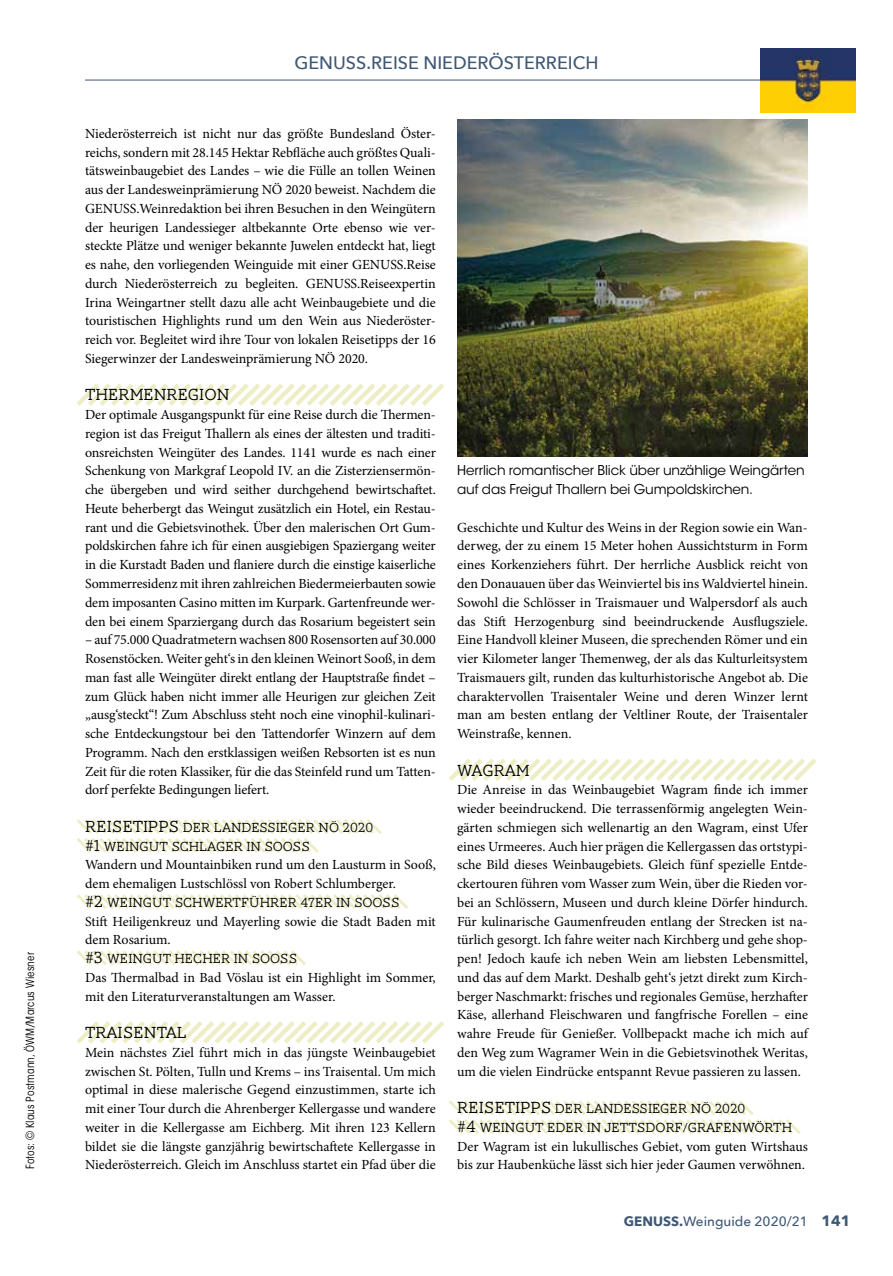
<style>
.page{position:relative;width:893px;height:1276px;background:#fff}
.page>*{position:absolute;margin:0;border:0;box-sizing:border-box;transform-origin:0 0}
.t1{font:500 18px "Avenir Next";color:#3f5874}
.t2{font:300 16.5px "AW Conqueror Slab";color:#000}
.t3{font:13.95px/18.8px "Minion Pro";letter-spacing:-.005em;color:#000;text-align:justify}
.t4{font:300 13.5px/18.8px "AW Conqueror Slab";color:#000}
.t5{font:13.5px/18.8px "ITC Avant Garde Std";letter-spacing:-.01em;color:#000}
.t6{font:500 13.5px "Avenir Next";color:#3f5874}
.t7{font:condensed 11.25px "ITC Avant Garde Std";letter-spacing:.015em;color:#000}
.s1{font-size:16.5px}
.s2{font-weight:700}
.s3{font-weight:700;font-size:15px}
</style>
<div class="page">
<hr style="left:85px;top:80px;width:723px;height:1px;background:#3f5874">
<img style="left:760px;top:48px;width:96px;height:64px">
<svg style="left:77px;top:383px;width:367px;height:23px"></svg>
<svg style="left:76px;top:819px;width:306px;height:34px"></svg>
<svg style="left:77px;top:894px;width:331px;height:15px"></svg>
<svg style="left:76px;top:950px;width:230px;height:15px"></svg>
<svg style="left:76px;top:1021px;width:368px;height:23px"></svg>
<svg style="left:449px;top:758px;width:368px;height:23px"></svg>
<svg style="left:449px;top:1100px;width:352px;height:34px"></svg>
<img style="left:457px;top:119px;width:351px;height:338px">
<p class="t7" style="left:23px;top:1169px;width:219px;rotate:-90deg">Fotos: © Klaus Postmann, ÖWM/Marcus Wiesner</p>
<p class="t1" style="left:294px;top:47px;width:306px">GENUSS.REISE NIEDERÖSTERREICH</p>
<p class="t3" style="left:85px;top:124px;width:352px">Niederösterreich ist nicht nur das größte Bundesland Öster&shy;reichs, sondern mit 28.145 Hektar Rebfläche auch größtes Quali&shy;tätsweinbaugebiet des Landes – wie die Fülle an tollen Weinen aus der Landesweinprämierung NÖ 2020 beweist. Nachdem die GENUSS.Weinredaktion bei ihren Besuchen in den Weingütern der heurigen Landessieger altbekannte Orte ebenso wie ver&shy;steckte Plätze und weniger bekannte Juwelen entdeckt hat, liegt es nahe, den vorliegenden Weinguide mit einer GENUSS.Reise durch Niederösterreich zu begleiten. GENUSS.Reiseexpertin Irina Weingartner stellt dazu alle acht Weinbaugebiete und die touristischen Highlights rund um den Wein aus Niederöster&shy;reich vor. Begleitet wird ihre Tour von lokalen Reisetipps der 16<br>Siegerwinzer der Landesweinprämierung NÖ 2020.</p>
<p class="t2" style="left:85px;top:386px;width:146px">THERMENREGION</p>
<p class="t3" style="left:85px;top:405px;width:352px">Der optimale Ausgangspunkt für eine Reise durch die Thermen&shy;region ist das Freigut Thallern als eines der ältesten und traditi&shy;onsreichsten Weingüter des Landes. 1141 wurde es nach einer Schenkung von Markgraf Leopold IV. an die Zisterziensermön&shy;che übergeben und wird seither durchgehend bewirtschaftet.<br>Heute beherbergt das Weingut zusätzlich ein Hotel, ein Restau&shy;rant und die Gebietsvinothek. Über den malerischen Ort Gum&shy;poldskirchen fahre ich für einen ausgiebigen Spaziergang weiter in die Kurstadt Baden und flaniere durch die einstige kaiserliche Sommerresidenz mit ihren zahlreichen Biedermeierbauten sowie dem imposanten Casino mitten im Kurpark. Gartenfreunde wer&shy;den bei einem Sparziergang durch das Rosarium begeistert sein</p>
<p class="t3" style="left:85px;top:630px;width:352px">– auf 75.000 Quadratmetern wachsen 800 Rosensorten auf 30.000<br>Rosenstöcken. Weiter geht‘s in den kleinen Weinort Sooß, in dem man fast alle Weingüter direkt entlang der Hauptstraße findet – zum Glück haben nicht immer alle Heurigen zur gleichen Zeit „ausg‘steckt“! Zum Abschluss steht noch eine vinophil-kulinari&shy;sche Entdeckungstour bei den Tattendorfer Winzern auf dem Programm. Nach den erstklassigen weißen Rebsorten ist es nun Zeit für die roten Klassiker, für die das Steinfeld rund um Tatten&shy;dorf perfekte Bedingungen liefert.</p>
<p class="t4" style="left:85px;top:818px;width:290px"><span class="s1">REISETIPPS</span> DER LANDESSIEGER NÖ 2020 <span class="s1">#1</span> WEINGUT SCHLAGER IN SOOß</p>
<p class="t3" style="left:85px;top:855px;width:352px">Wandern und Mountainbiken rund um den Lausturm in Sooß, dem ehemaligen Lustschlössl von Robert Schlumberger.</p>
<p class="t4" style="left:85px;top:893px;width:316px"><span class="s1">#2</span> WEINGUT SCHWERTFÜHRER 47ER IN SOOß</p>
<p class="t3" style="left:85px;top:912px;width:352px">Stift Heiligenkreuz und Mayerling sowie die Stadt Baden mit dem Rosarium.</p>
<p class="t4" style="left:85px;top:949px;width:214px"><span class="s1">#3</span> WEINGUT HECHER IN SOOß</p>
<p class="t3" style="left:85px;top:968px;width:352px">Das Thermalbad in Bad Vöslau ist ein Highlight im Sommer, mit den Literaturveranstaltungen am Wasser.</p>
<p class="t2" style="left:85px;top:1024px;width:103px">TRAISENTAL</p>
<p class="t3" style="left:85px;top:1043px;width:352px">Mein nächstes Ziel führt mich in das jüngste Weinbaugebiet zwischen St. Pölten, Tulln und Krems – ins Traisental. Um mich optimal in diese malerische Gegend einzustimmen, starte ich mit einer Tour durch die Ahrenberger Kellergasse und wandere weiter in die Kellergasse am Eichberg. Mit ihren 123 Kellern bildet sie die längste ganzjährig bewirtschaftete Kellergasse in</p>
<p class="t3" style="left:85px;top:1155px;width:352px">Niederösterreich. Gleich im Anschluss startet ein Pfad über die</p>
<p class="t5" style="left:457px;top:461px;width:349px">Herrlich romantischer Blick über unzählige Weingärten auf das Freigut Thallern bei Gumpoldskirchen.</p>
<p class="t3" style="left:457px;top:518px;width:352px">Geschichte und Kultur des Weins in der Region sowie ein Wan&shy;derweg, der zu einem 15 Meter hohen Aussichtsturm in Form eines Korkenziehers führt. Der herrliche Ausblick reicht von den Donauauen über das Weinviertel bis ins Waldviertel hinein.<br>Sowohl die Schlösser in Traismauer und Walpersdorf als auch das Stift Herzogenburg sind beeindruckende Ausflugsziele.<br>Eine Handvoll kleiner Museen, die sprechenden Römer und ein vier Kilometer langer Themenweg, der als das Kulturleitsystem Traismauers gilt, runden das kulturhistorische Angebot ab. Die charaktervollen Traisentaler Weine und deren Winzer lernt man am besten entlang der Veltliner Route, der Traisentaler Weinstraße, kennen.</p>
<p class="t2" style="left:457px;top:761px;width:74px">WAGRAM</p>
<p class="t3" style="left:457px;top:780px;width:352px">Die Anreise in das Weinbaugebiet Wagram finde ich immer wieder beeindruckend. Die terrassenförmig angelegten Wein&shy;gärten schmiegen sich wellenartig an den Wagram, einst Ufer eines Urmeeres. Auch hier prägen die Kellergassen das ortstypi&shy;sche Bild dieses Weinbaugebiets. Gleich fünf spezielle Entde&shy;ckertouren führen vom Wasser zum Wein, über die Rieden vor&shy;bei an Schlössern, Museen und durch kleine Dörfer hindurch.<br>Für kulinarische Gaumenfreuden entlang der Strecken ist na&shy;türlich gesorgt. Ich fahre weiter nach Kirchberg und gehe shop&shy;pen! Jedoch kaufe ich neben Wein am liebsten Lebensmittel, und das auf dem Markt. Deshalb geht‘s jetzt direkt zum Kirch&shy;berger Naschmarkt: frisches und regionales Gemüse, herzhafter Käse, allerhand Fleischwaren und fangfrische Forellen – eine wahre Freude für Genießer. Vollbepackt mache ich mich auf den Weg zum Wagramer Wein in die Gebietsvinothek Weritas, um die vielen Eindrücke entspannt Revue passieren zu lassen.</p>
<p class="t4" style="left:457px;top:1099px;width:337px"><span class="s1">REISETIPPS</span> DER LANDESSIEGER NÖ 2020<br><span class="s1">#4</span> WEINGUT EDER IN JETTSDORF/GRAFENWÖRTH</p>
<p class="t3" style="left:457px;top:1137px;width:352px">Der Wagram ist ein lukullisches Gebiet, vom guten Wirtshaus bis zur Haubenküche lässt sich hier jeder Gaumen verwöhnen.</p>
<p class="t6" style="left:624px;top:1209px;width:228px"><span class="s2">GENUSS.</span>Weinguide 2020/21 <span class="s3">141</span></p>
</div>
